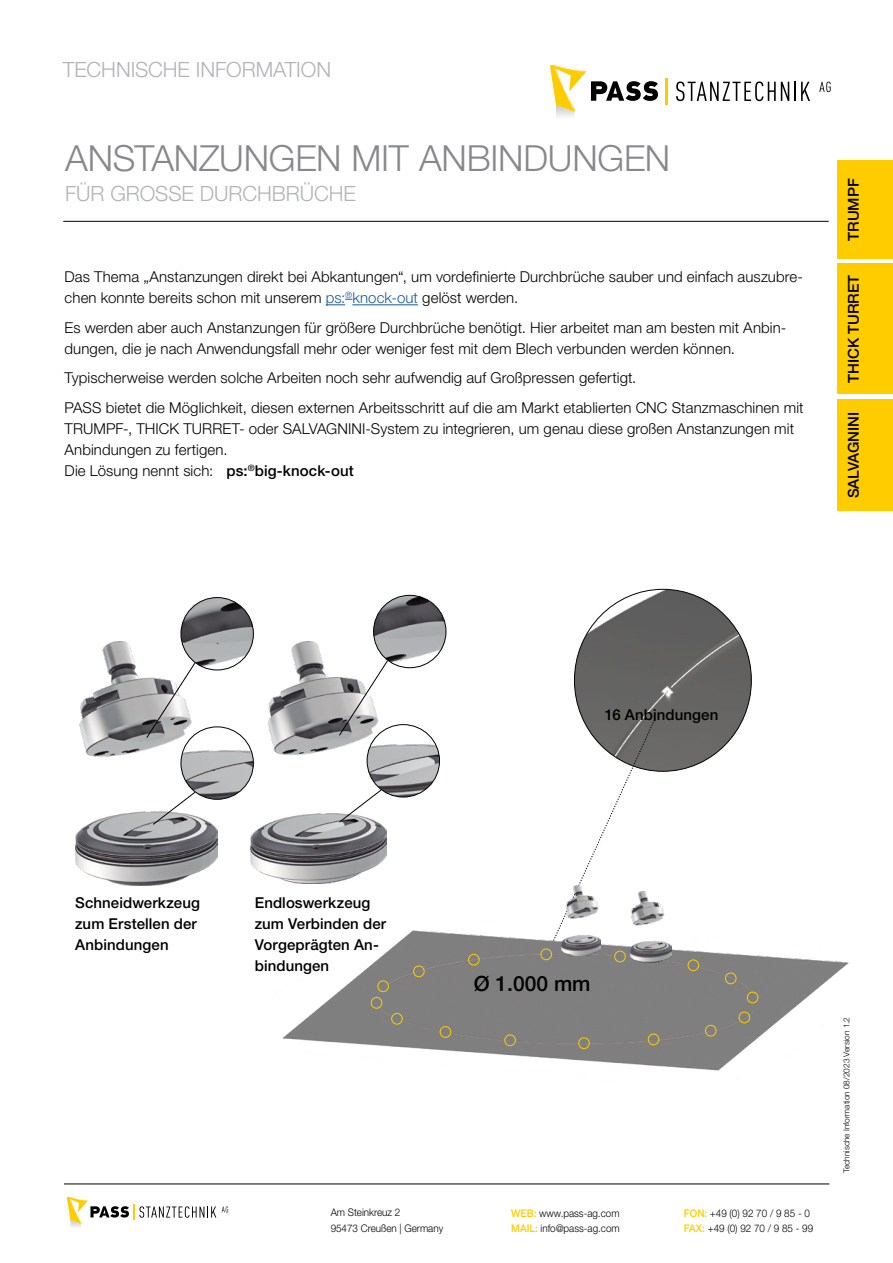
<style>
.page{position:relative;width:893px;height:1263px;background:#fff}
.page>*{position:absolute;margin:0;border:0;box-sizing:border-box;transform-origin:0 0}
.t1{font:300 36px "Helvetica Neue LT Std";letter-spacing:-.005em;color:#87888a}
.t2{font:300 21px "Helvetica Neue LT Std";letter-spacing:-.005em;color:#b1b3b4}
.t3{font:500 21px "Helvetica Neue LT Std";color:#000}
.t4{font:300 15px/21px "Helvetica Neue LT Std";letter-spacing:.005em;color:#000}
.t5{font:500 15px/21px "Helvetica Neue LT Std";letter-spacing:.005em;color:#000}
.t6{font:300 10.5px/15px "Helvetica Neue LT Std";color:#000;scale:.94 1}
.t7{font:300 8.25px "Helvetica Neue LT Std";color:#000}
.s1{color:#165b9a}
.s2{font-weight:500}
.s3{font-weight:500;color:#fecc00}
</style>
<div class="page">
<hr style="left:64px;top:1184px;width:765px;height:1px;background:#000">
<div style="left:838px;top:161px;width:55px;height:349px;background:#fc0"></div>
<hr style="left:63px;top:221px;width:766px;height:1px;background:#000">
<img style="left:75px;top:642px;width:142px;height:243px">
<img style="left:181px;top:597px;width:72px;height:73px;border-radius:36px">
<div style="left:181px;top:597px;width:73px;height:73px;border:1px solid #000;border-radius:50%"></div>
<svg style="left:146px;top:662px;width:49px;height:76px"></svg>
<img style="left:181px;top:727px;width:72px;height:72px;border-radius:36px">
<svg style="left:153px;top:792px;width:43px;height:33px"></svg>
<img style="left:250px;top:641px;width:136px;height:242px">
<img style="left:374px;top:595px;width:72px;height:73px;border-radius:36px">
<div style="left:373px;top:595px;width:73px;height:73px;border:1px solid #000;border-radius:50%"></div>
<svg style="left:339px;top:660px;width:49px;height:76px"></svg>
<img style="left:367px;top:725px;width:72px;height:72px;border-radius:36px">
<div style="left:367px;top:724px;width:73px;height:73px;border:1px solid #000;border-radius:50%"></div>
<svg style="left:339px;top:789px;width:43px;height:34px"></svg>
<img style="left:574px;top:589px;width:177px;height:182px">
<svg style="left:574px;top:720px;width:81px;height:172px"></svg>
<img style="left:282px;top:923px;width:567px;height:148px">
<img style="left:630px;top:892px;width:41px;height:70px">
<img style="left:561px;top:885px;width:39px;height:70px">
<div style="left:541px;top:949px;width:11px;height:11px;border:1px solid #fecc00;border-radius:50%"></div>
<div style="left:468px;top:954px;width:11px;height:11px;border:1px solid #fecc00;border-radius:50%"></div>
<div style="left:413px;top:966px;width:11px;height:11px;border:1px solid #fecc00;border-radius:50%"></div>
<div style="left:614px;top:951px;width:11px;height:11px;border:1px solid #fecc00;border-radius:50%"></div>
<div style="left:725px;top:973px;width:11px;height:11px;border:1px solid #fecc00;border-radius:50%"></div>
<div style="left:705px;top:1025px;width:11px;height:11px;border:1px solid #fecc00;border-radius:50%"></div>
<div style="left:648px;top:1034px;width:11px;height:11px;border:1px solid #fecc00;border-radius:50%"></div>
<div style="left:578px;top:1037px;width:11px;height:12px;border:1px solid #fecc00;border-radius:50%"></div>
<div style="left:504px;top:1035px;width:12px;height:11px;border:1px solid #fecc00;border-radius:50%"></div>
<div style="left:440px;top:1026px;width:11px;height:11px;border:1px solid #fecc00;border-radius:50%"></div>
<div style="left:391px;top:1013px;width:11px;height:11px;border:1px solid #fecc00;border-radius:50%"></div>
<div style="left:371px;top:997px;width:11px;height:11px;border:1px solid #fecc00;border-radius:50%"></div>
<div style="left:739px;top:1012px;width:11px;height:11px;border:1px solid #fecc00;border-radius:50%"></div>
<div style="left:747px;top:992px;width:11px;height:11px;border:1px solid #fecc00;border-radius:50%"></div>
<div style="left:688px;top:960px;width:11px;height:11px;border:1px solid #fecc00;border-radius:50%"></div>
<div style="left:378px;top:981px;width:11px;height:11px;border:1px solid #fecc00;border-radius:50%"></div>
<svg style="left:676px;top:81px;width:134px;height:20px"></svg>
<svg style="left:819px;top:82px;width:12px;height:10px"></svg>
<svg style="left:550px;top:65px;width:108px;height:47px"></svg>
<hr style="left:665px;top:78px;width:3px;height:27px;background:#fecc00">
<svg style="left:222px;top:1206px;width:6px;height:6px"></svg>
<svg style="left:67px;top:1197px;width:149px;height:30px"></svg>
<svg style="left:326px;top:299px;width:26px;height:6px"></svg>
<hr style="left:352px;top:304px;width:66px;height:1px;background:#165b9a">
<h2 class="t2" style="left:63px;top:57px;width:270px">TECHNISCHE INFORMATION</h2>
<h1 class="t1" style="left:65px;top:136px;width:607px">ANSTANZUNGEN MIT ANBINDUNGEN</h1>
<h2 class="t2" style="left:65px;top:181px;width:292px">FÜR GROSSE DURCHBRÜCHE</h2>
<p class="t4" style="left:65px;top:266px;width:740px">Das Thema „Anstanzungen direkt bei Abkantungen“, um vordefinierte Durchbrüche sauber und einfach auszubre&shy;chen konnte bereits schon mit unserem <span class="s1">ps:</span><sup>®</sup><span class="s1">knock-out</span> gelöst werden.</p>
<p class="t4" style="left:65px;top:317px;width:723px">Es werden aber auch Anstanzungen für größere Durchbrüche benötigt. Hier arbeitet man am besten mit Anbin&shy;dungen, die je nach Anwendungsfall mehr oder weniger fest mit dem Blech verbunden werden können.</p>
<p class="t4" style="left:65px;top:363px;width:741px;line-height:29.5px">Typischerweise werden solche Arbeiten noch sehr aufwendig auf Großpressen gefertigt.<br>PASS bietet die Möglichkeit, diesen externen Arbeitsschritt auf die am Markt etablierten CNC Stanzmaschinen mit</p>
<p class="t4" style="left:65px;top:418px;width:731px">TRUMPF-, THICK TURRET- oder SALVAGNINI-System zu integrieren, um genau diese großen Anstanzungen mit<br>Anbindungen zu fertigen.<br>Die Lösung nennt sich: <span class="s2">ps:</span><sup>®</sup><span class="s2">big-knock-out</span></p>
<p class="t5" style="left:843px;top:241px;width:64px;rotate:-90deg">TRUMPF</p>
<p class="t5" style="left:843px;top:383px;width:110px;rotate:-90deg">THICK TURRET</p>
<p class="t5" style="left:843px;top:498px;width:88px;rotate:-90deg">SALVAGNINI</p>
<p class="t5" style="left:605px;top:704px;width:115px">16 Anbindungen</p>
<p class="t5" style="left:75px;top:892px;width:126px">Schneidwerkzeug zum Erstellen der<br>Anbindungen</p>
<p class="t5" style="left:255px;top:892px;width:133px">Endloswerkzeug zum Verbinden der<br>Vorgeprägten An&shy;bindungen</p>
<h2 class="t3" style="left:474px;top:971px;width:118px">Ø 1.000 mm</h2>
<p class="t6" style="left:331px;top:1205px;width:121px">Am Steinkreuz 2<br>95473 Creußen | Germany</p>
<p class="t6" style="left:511px;top:1205px;width:117px"><span class="s3">WEB:</span> www.pass-ag.com<br><span class="s3">MAIL:</span> info@pass-ag.com</p>
<p class="t6" style="left:684px;top:1205px;width:139px"><span class="s3">FON:</span> +49 (0) 92 70 / 9 85 - 0<br><span class="s3">FAX:</span> +49 (0) 92 70 / 9 85 - 99</p>
<p class="t7" style="left:841px;top:1173px;width:158px;rotate:-90deg">Technische Information 08/2023 Version 1.2</p>
</div>
